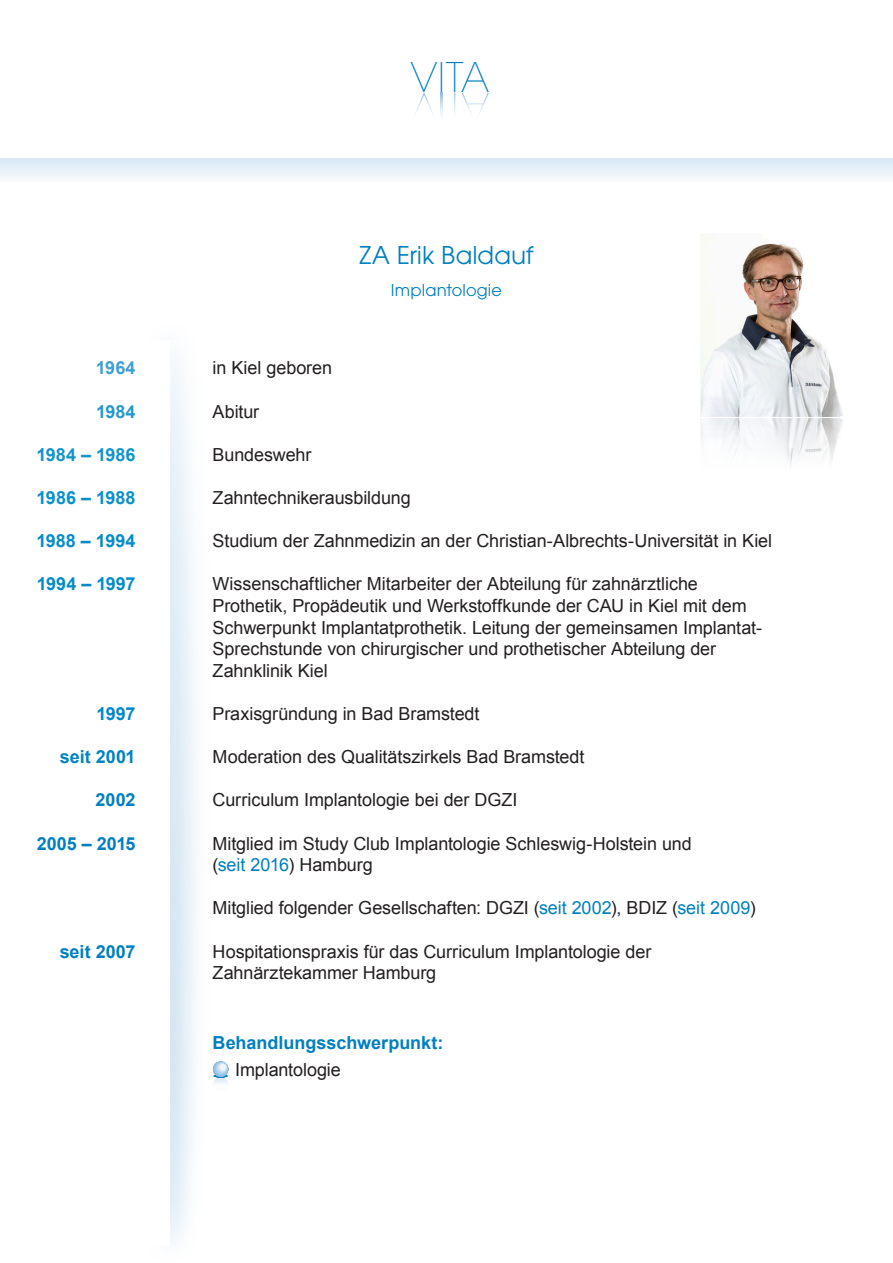
<style>
.page{position:relative;width:893px;height:1263px;background:#fff}
.page>*{position:absolute;margin:0;border:0;box-sizing:border-box;transform-origin:0 0}
.t1{font:200 45px "Avant Garde Gothic Itc T";color:#007fc0}
.t2{font:27px "Avant Garde Gothic Itc T";color:#007fc0}
.t3{font:18px/21.6px "Arial";letter-spacing:-.005em;color:#231f20}
.t4{font:700 18px "Arial";color:#007fc0}
.t5{font:700 18px "Arial";letter-spacing:.005em;color:#058cc8}
.t6{font:18px "Avant Garde Gothic Itc T";letter-spacing:.01em;color:#007fc0}
.t7{font:700 18px "Arial";color:#1494cc}
.t8{font:700 18px "Arial";color:#0b90ca}
.t9{font:700 18px "Arial";color:#0084c3}
.t10{font:700 18px "Arial";color:#40a0d2}
.t11{font:700 18px "Arial";color:#2699ce}
.t12{font:700 18px "Arial";color:#0088c6}
.s1{color:#007fc0}
</style>
<div class="page">
<div style="left:0;top:157px;width:893px;height:26px;background:linear-gradient(to bottom,#d6e7f4,#f9fbfd)"></div>
<svg style="left:415px;top:93px;width:18px;height:21px"></svg>
<svg style="left:441px;top:93px;width:1px;height:22px"></svg>
<svg style="left:454px;top:93px;width:35px;height:22px"></svg>
<img style="left:700px;top:243px;width:143px;height:173px">
<svg style="left:700px;top:419px;width:143px;height:48px"></svg>
<svg style="left:170px;top:360px;width:59px;height:882px"></svg>
<svg style="left:213px;top:1077px;width:15px;height:15px"></svg>
<hr style="left:213px;top:1074px;width:15px;height:3px;background:#0081c1;border-radius:50%">
<div style="left:213px;top:1062px;width:15px;height:14px;background:#90bde1;border-radius:50%"></div>
<div style="left:214px;top:1062px;width:14px;height:13px;background:#97c2e4;border-radius:50%"></div>
<div style="left:215px;top:1062px;width:13px;height:13px;background:#a1c8e6;border-radius:50%"></div>
<div style="left:215px;top:1062px;width:13px;height:12px;background:#9bc2e1;border-radius:50%"></div>
<div style="left:215px;top:1062px;width:12px;height:12px;background:#9fc5e4;border-radius:50%"></div>
<div style="left:216px;top:1062px;width:11px;height:12px;background:#aecfe9;border-radius:50%"></div>
<div style="left:216px;top:1063px;width:11px;height:10px;background:#bbd5eb;border-radius:50%"></div>
<div style="left:218px;top:1063px;width:9px;height:9px;background:#bcd6ea;border-radius:50%"></div>
<div style="left:218px;top:1063px;width:8px;height:8px;background:#c7dbee;border-radius:50%"></div>
<div style="left:219px;top:1063px;width:7px;height:8px;background:#d5e5f3;border-radius:50%"></div>
<svg style="left:214px;top:1064px;width:13px;height:13px"></svg>
<p class="t10" style="left:96px;top:356px;width:41px">1964</p>
<p class="t11" style="left:96px;top:399px;width:41px">1984</p>
<p class="t7" style="left:37px;top:442px;width:101px">1984 – 1986</p>
<p class="t8" style="left:37px;top:486px;width:101px">1986 – 1988</p>
<p class="t5" style="left:36px;top:529px;width:101px">1988 – 1994</p>
<p class="t5" style="left:37px;top:572px;width:100px">1994 – 1997</p>
<p class="t12" style="left:96px;top:702px;width:41px">1997</p>
<p class="t9" style="left:60px;top:745px;width:77px">seit 2001</p>
<p class="t4" style="left:96px;top:788px;width:42px">2002</p>
<p class="t4" style="left:37px;top:831px;width:100px">2005 – 2015</p>
<p class="t4" style="left:60px;top:939px;width:77px">seit 2007</p>
<h1 class="t1" style="left:411px;top:51px;width:80px">VITA</h1>
<h2 class="t2" style="left:359px;top:239px;width:176px">ZA Erik Baldauf</h2>
<p class="t6" style="left:391px;top:279px;width:113px">Implantologie</p>
<p class="t3" style="left:213px;top:357px;width:121px">in Kiel geboren</p>
<p class="t3" style="left:213px;top:401px;width:48px">Abitur</p>
<p class="t3" style="left:213px;top:444px;width:100px">Bundeswehr</p>
<p class="t3" style="left:213px;top:487px;width:200px">Zahntechnikerausbildung</p>
<p class="t3" style="left:213px;top:530px;width:561px">Studium der Zahnmedizin an der Christian-Albrechts-Universität in Kiel</p>
<p class="t3" style="left:213px;top:573px;width:551px">Wissenschaftlicher Mitarbeiter der Abteilung für zahnärztliche Prothetik, Propädeutik und Werkstoffkunde der CAU in Kiel mit dem Schwerpunkt Implantatprothetik. Leitung der gemeinsamen Implantat-Sprechstunde von chirurgischer und prothetischer Abteilung der Zahnklinik Kiel</p>
<p class="t3" style="left:213px;top:703px;width:268px">Praxisgründung in Bad Bramstedt</p>
<p class="t3" style="left:213px;top:746px;width:373px">Moderation des Qualitätszirkels Bad Bramstedt</p>
<p class="t3" style="left:213px;top:789px;width:306px">Curriculum Implantologie bei der DGZI</p>
<p class="t3" style="left:213px;top:833px;width:481px">Mitglied im Study Club Implantologie Schleswig-Holstein und (<span class="s1">seit 2016</span>) Hamburg</p>
<p class="t3" style="left:213px;top:897px;width:545px">Mitglied folgender Gesellschaften: DGZI (<span class="s1">seit 2002</span>), BDIZ (<span class="s1">seit 2009</span>)</p>
<p class="t3" style="left:213px;top:941px;width:440px">Hospitationspraxis für das Curriculum Implantologie der<br>Zahnärztekammer Hamburg</p>
<p class="t4" style="left:213px;top:1031px;width:232px">Behandlungsschwerpunkt:</p>
<p class="t3" style="left:235px;top:1059px;width:107px">Implantologie</p>
</div>
